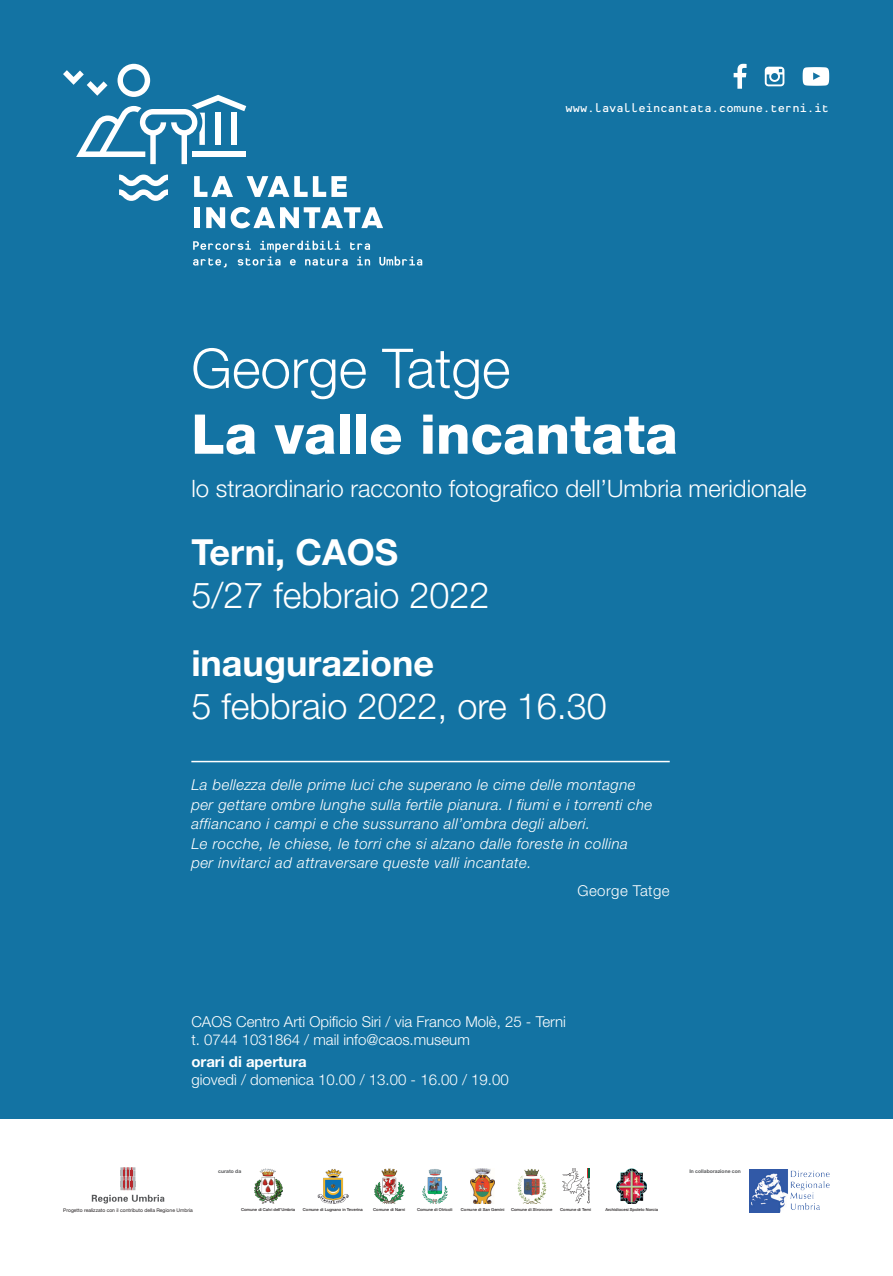
<style>
.page{position:relative;width:893px;height:1276px;background:#fff}
.page>*{position:absolute;margin:0;border:0;box-sizing:border-box;transform-origin:0 0}
.t1{font:800 54.75px "Helvetica Neue LT Std";color:#fff}
.t2{font:300 54.75px "Helvetica Neue LT Std";color:#fff}
.t3{font:300 36px "Helvetica Neue LT Std";color:#fff}
.t4{font:700 36px "Helvetica Neue LT Std";color:#fff}
.t5{font:300 24px "Helvetica Neue LT Std";color:#fff}
.t6{font:italic 300 15px/19.5px "Helvetica Neue LT Std";letter-spacing:.03em;color:#fff}
.t7{font:300 15px/18px "Helvetica Neue LT Std";color:#fff}
.t8{font:700 15px "Helvetica Neue LT Std";color:#fff}
.t9{font:300 15px "Helvetica Neue LT Std";letter-spacing:.03em;color:#fff}
.t10{font:600 12.6px "Heimat Mono";color:#fff}
.t11{font:5.1px "Helvetica Neue LT Std";color:#231f20}
.t12{font:700 5.1px "Helvetica Neue LT Std";color:#57585a}
.t13{font:500 4.05px "Helvetica Neue LT Std";color:#231f20}
</style>
<div class="page">
<div style="left:0;top:0;width:893px;height:1118px;background:#1373a3"></div>
<svg style="left:734px;top:64px;width:13px;height:25px"></svg>
<svg style="left:803px;top:67px;width:26px;height:19px"></svg>
<svg style="left:765px;top:67px;width:19px;height:19px"></svg>
<img style="left:750px;top:1169px;width:80px;height:43px">
<svg style="left:92px;top:1167px;width:72px;height:36px"></svg>
<img style="left:374px;top:1168px;width:30px;height:35px">
<img style="left:254px;top:1168px;width:28px;height:35px">
<img style="left:518px;top:1168px;width:28px;height:35px">
<img style="left:318px;top:1169px;width:30px;height:34px">
<img style="left:422px;top:1169px;width:25px;height:34px">
<img style="left:471px;top:1168px;width:24px;height:35px">
<img style="left:617px;top:1168px;width:30px;height:35px">
<svg style="left:562px;top:1168px;width:28px;height:35px"></svg>
<svg style="left:194px;top:176px;width:39px;height:21px"></svg>
<svg style="left:247px;top:176px;width:100px;height:21px"></svg>
<div style="left:194px;top:207px;width:6px;height:21px;background:#fff"></div>
<svg style="left:206px;top:207px;width:19px;height:21px"></svg>
<svg style="left:231px;top:207px;width:152px;height:21px"></svg>
<svg style="left:119px;top:175px;width:49px;height:26px"></svg>
<svg style="left:63px;top:64px;width:183px;height:100px"></svg>
<svg style="left:193px;top:241px;width:229px;height:26px"></svg>
<hr style="left:191px;top:761px;width:479px;height:1px;background:#fff">
<p class="t10" style="left:565px;top:99px;width:265px">www.lavalleincantata.comune.terni.it</p>
<p class="t2" style="left:191px;top:335px;width:321px">George Tatge</p>
<p class="t1" style="left:191px;top:402px;width:488px">La valle incantata</p>
<p class="t5" style="left:191px;top:473px;width:617px">lo straordinario racconto fotografico dell’Umbria meridionale</p>
<p class="t4" style="left:191px;top:529px;width:208px">Terni, CAOS</p>
<p class="t3" style="left:191px;top:573px;width:300px">5/27 febbraio 2022</p>
<p class="t4" style="left:191px;top:640px;width:244px">inaugurazione</p>
<p class="t3" style="left:191px;top:684px;width:417px">5 febbraio 2022, ore 16.30</p>
<p class="t6" style="left:191px;top:775px;width:462px">La bellezza delle prime luci che superano le cime delle montagne per gettare ombre lunghe sulla fertile pianura. I fiumi e i torrenti che affiancano i campi e che sussurrano all’ombra degli alberi.<br>Le rocche, le chiese, le torri che si alzano dalle foreste in collina per invitarci ad attraversare queste valli incantate.</p>
<p class="t9" style="left:577px;top:882px;width:94px">George Tatge</p>
<p class="t7" style="left:191px;top:1012px;width:376px">CAOS Centro Arti Opificio Siri / via Franco Molè, 25 - Terni t. 0744 1031864 / mail info@caos.museum</p>
<p class="t8" style="left:191px;top:1052px;width:117px">orari di apertura</p>
<p class="t7" style="left:191px;top:1070px;width:319px">giovedì / domenica 10.00 / 13.00 - 16.00 / 19.00</p>
<p class="t12" style="left:218px;top:1168px;width:24px">curato da</p>
<p class="t11" style="left:63px;top:1207px;width:131px">Progetto realizzato con il contributo della Regione Umbria</p>
<p class="t13" style="left:241px;top:1206px;width:56px">Comune di Calvi dell’Umbria</p>
<p class="t13" style="left:303px;top:1206px;width:61px">Comune di Lugnano in Teverina</p>
<p class="t13" style="left:373px;top:1206px;width:33px">Comune di Narni</p>
<p class="t13" style="left:417px;top:1206px;width:37px">Comune di Otricoli</p>
<p class="t13" style="left:461px;top:1206px;width:45px">Comune di San Gemini</p>
<p class="t13" style="left:511px;top:1206px;width:43px">Comune di Stroncone</p>
<p class="t13" style="left:560px;top:1206px;width:32px">Comune di Terni</p>
<p class="t13" style="left:605px;top:1206px;width:54px">Archidiocesi Spoleto Norcia</p>
<p class="t12" style="left:689px;top:1168px;width:53px">In collaborazione con</p>
</div>
